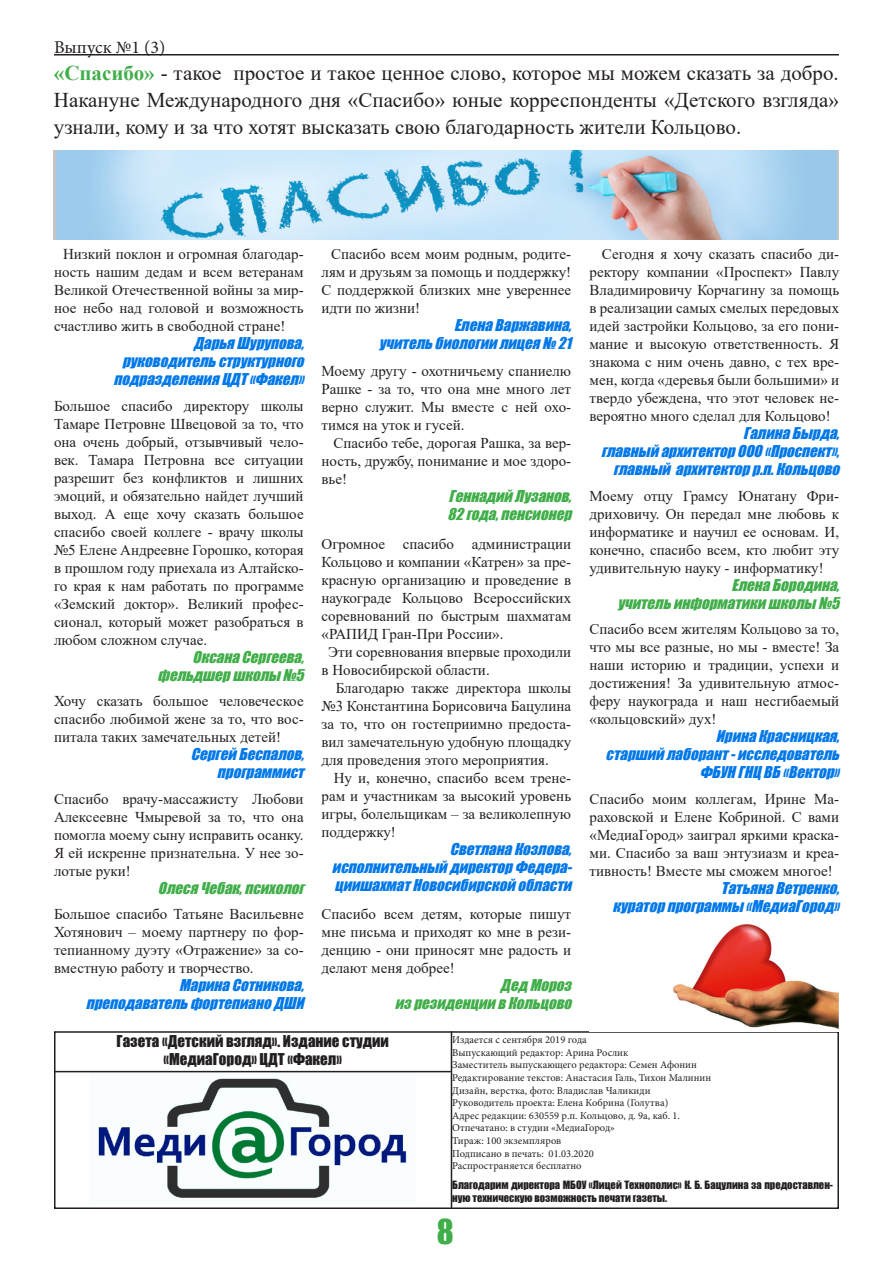
<style>
.page{position:relative;width:893px;height:1263px;background:#fff}
.page>*{position:absolute;margin:0;border:0;box-sizing:border-box;transform-origin:0 0}
.t1{font:31.5px "Impact";color:#40ae49}
.Стиль_абзаца_1{font:21px/27px "Times New Roman";color:#231f20;text-align:justify}
.t2{font:18px "Minion Pro";color:#231f20}
.Стиль_абзаца_1-2{font:15px/18px "Times New Roman";color:#231f20;text-align:justify}
.Стиль_абзаца_3{font:italic 15px/18px "Impact";color:#0078e9}
.Стиль_абзаца_3-2{font:italic 15px "Impact";color:#40ae49}
.t3{font:15px "Impact";color:#231f20}
.Стиль_абзаца_1-3{font:italic 15px "Impact";color:#0078e9}
.t4{font:10.5px "Minion Pro";color:#231f20}
.t5{font:10.5px/12.6px "Impact";color:#231f20}
.s1{font-weight:700;color:#40ae49}
</style>
<div class="page">
<div style="left:54px;top:1031px;width:785px;height:178px;border:2px solid #231f20"></div>
<hr style="left:451px;top:1031px;width:1px;height:178px;background:#231f20">
<img style="left:89px;top:1072px;width:326px;height:126px">
<hr style="left:54px;top:1071px;width:397px;height:1px;background:#231f20">
<img style="left:54px;top:151px;width:785px;height:88px">
<img style="left:673px;top:924px;width:166px;height:106px">
<hr style="left:54px;top:54px;width:785px;height:2px;background:#231f20">
<p class="t2" style="left:54px;top:36px;width:113px">Выпуск №1 (3)</p>
<p class="Стиль_абзаца_1" style="left:54px;top:59px;width:786px"><span class="s1">«Спасибо»</span> - такое простое и такое ценное слово, которое мы можем сказать за добро.<br>Накануне Международного дня «Спасибо» юные корреспонденты «Детского взгляда» узнали, кому и за что хотят высказать свою благодарность жители Кольцово.</p>
<p class="Стиль_абзаца_1-2" style="left:54px;top:245px;width:251px;text-indent:9px">Низкий поклон и огромная благодар&shy;ность нашим дедам и всем ветеранам Великой Отечественной войны за мир&shy;ное небо над головой и возможность счастливо жить в свободной стране!</p>
<p class="Стиль_абзаца_3" style="left:193px;top:334px;width:117px">ДарьяШурупова,</p>
<p class="Стиль_абзаца_3" style="left:122px;top:352px;width:188px">руководительструктурного</p>
<p class="Стиль_абзаца_3" style="left:114px;top:370px;width:197px">подразделенияЦДТ«Факел»</p>
<p class="Стиль_абзаца_1-2" style="left:54px;top:396px;width:251px">Большое спасибо директору школы Тамаре Петровне Швецовой за то, что она очень добрый, отзывчивый чело&shy;век. Тамара Петровна все ситуации разрешит без конфликтов и лишних эмоций, и обязательно найдет лучший выход. А еще хочу сказать большое спасибо своей коллеге - врачу школы №5 Елене Андреевне Горошко, которая в прошлом году приехала из Алтайско&shy;го края к нам работать по программе «Земский доктор». Великий профес&shy;сионал, который может разобраться в любом сложном случае.</p>
<p class="Стиль_абзаца_3-2" style="left:193px;top:645px;width:118px">ОксанаСергеева,</p>
<p class="Стиль_абзаца_3-2" style="left:157px;top:663px;width:153px">фельдшершколы №5</p>
<p class="Стиль_абзаца_1-2" style="left:54px;top:692px;width:251px">Хочу сказать большое человеческое спасибо любимой жене за то, что вос&shy;питала таких замечательных детей!</p>
<p class="Стиль_абзаца_3" style="left:191px;top:745px;width:120px">СергейБеспалов,</p>
<p class="Стиль_абзаца_3" style="left:217px;top:763px;width:93px">программист</p>
<p class="Стиль_абзаца_1-2" style="left:54px;top:789px;width:251px">Спасибо врачу-массажисту Любови Алексеевне Чмыревой за то, что она помогла моему сыну исправить осанку.<br>Я ей искренне признательна. У нее зо&shy;лотые руки!</p>
<p class="Стиль_абзаца_3-2" style="left:158px;top:876px;width:152px">ОлесяЧебак,психолог</p>
<p class="Стиль_абзаца_1-2" style="left:54px;top:905px;width:251px">Большое спасибо Татьяне Васильевне Хотянович – моему партнеру по фор&shy;тепианному дуэту «Отражение» за со&shy;вместную работу и творчество.</p>
<p class="Стиль_абзаца_3" style="left:179px;top:976px;width:131px">МаринаСотникова,</p>
<p class="Стиль_абзаца_3" style="left:86px;top:994px;width:225px">преподавательфортепианоДШИ</p>
<p class="Стиль_абзаца_1-2" style="left:321px;top:245px;width:251px;text-indent:10px">Спасибо всем моим родным, родите&shy;лям и друзьям за помощь и поддержку!<br>С поддержкой близких мне увереннее идти по жизни!</p>
<p class="Стиль_абзаца_3" style="left:454px;top:316px;width:124px">ЕленаВаржавина,</p>
<p class="Стиль_абзаца_3" style="left:379px;top:334px;width:199px">учительбиологиилицея№ 21</p>
<p class="Стиль_абзаца_1-2" style="left:321px;top:362px;width:251px">Моему другу - охотничьему спаниелю Рашке - за то, что она мне много лет верно служит. Мы вместе с ней охо&shy;тимся на уток и гусей.</p>
<p class="Стиль_абзаца_1-2" style="left:321px;top:434px;width:251px;text-indent:12px">Спасибо тебе, дорогая Рашка, за вер&shy;ность, дружбу, понимание и мое здоро&shy;вье!</p>
<p class="Стиль_абзаца_3-2" style="left:448px;top:485px;width:129px">ГеннадийЛузанов,</p>
<p class="Стиль_абзаца_3-2" style="left:447px;top:503px;width:130px">82года,пенсионер</p>
<p class="Стиль_абзаца_1-2" style="left:321px;top:534px;width:251px">Огромное спасибо администрации Кольцово и компании «Катрен» за пре&shy;красную организацию и проведение в наукограде Кольцово Всероссийских соревнований по быстрым шахматам «РАПИД Гран-При России».</p>
<p class="Стиль_абзаца_1-2" style="left:321px;top:642px;width:251px;text-indent:7px">Эти соревнования впервые проходили в Новосибирской области.</p>
<p class="Стиль_абзаца_1-2" style="left:321px;top:678px;width:251px;text-indent:14px">Благодарю также директора школы №3 Константина Борисовича Бацулина за то, что он гостеприимно предоста&shy;вил замечательную удобную площадку для проведения этого мероприятия.</p>
<p class="Стиль_абзаца_1-2" style="left:321px;top:768px;width:251px;text-indent:12px">Ну и, конечно, спасибо всем трене&shy;рам и участникам за высокий уровень игры, болельщикам – за великолепную поддержку!</p>
<p class="Стиль_абзаца_3" style="left:450px;top:839px;width:128px">СветланаКозлова,</p>
<p class="Стиль_абзаца_3" style="left:332px;top:857px;width:246px">исполнительныйдиректорФедера&shy;циишахматНовосибирскойобласти</p>
<p class="Стиль_абзаца_1-2" style="left:321px;top:905px;width:251px">Спасибо всем детям, которые пишут мне письма и приходят ко мне в рези&shy;денцию - они приносят мне радость и делают меня добрее!</p>
<p class="Стиль_абзаца_3-2" style="left:500px;top:974px;width:78px">ДедМороз</p>
<p class="Стиль_абзаца_3-2" style="left:395px;top:992px;width:183px">изрезиденциивКольцово</p>
<p class="Стиль_абзаца_1-2" style="left:589px;top:245px;width:251px;text-indent:12px">Сегодня я хочу сказать спасибо ди&shy;ректору компании «Проспект» Павлу Владимировичу Корчагину за помощь в реализации самых смелых передовых идей застройки Кольцово, за его пони&shy;мание и высокую ответственность. Я знакома с ним очень давно, с тех вре&shy;мен, когда «деревья были большими» и твердо убеждена, что этот человек не&shy;вероятно много сделал для Кольцово!</p>
<p class="Стиль_абзаца_3" style="left:743px;top:424px;width:103px">ГалинаБырда,</p>
<p class="Стиль_абзаца_3" style="left:601px;top:442px;width:245px;text-align:right">главныйархитекторООО«Проспект», главныйархитекторр.п.Кольцово</p>
<p class="Стиль_абзаца_1-2" style="left:589px;top:486px;width:251px">Моему отцу Грамсу Юнатану Фри&shy;дриховичу. Он передал мне любовь к информатике и научил ее основам. И, конечно, спасибо всем, кто любит эту удивительную науку - информатику!</p>
<p class="Стиль_абзаца_3-2" style="left:731px;top:573px;width:114px">ЕленаБородина,</p>
<p class="Стиль_абзаца_3-2" style="left:617px;top:591px;width:228px">учительинформатикишколы №5</p>
<p class="Стиль_абзаца_1-2" style="left:589px;top:620px;width:251px">Спасибо всем жителям Кольцово за то, что мы все разные, но мы - вместе! За наши историю и традиции, успехи и достижения! За удивительную атмос&shy;феру наукограда и наш несгибаемый «кольцовский» дух!</p>
<p class="Стиль_абзаца_3" style="left:716px;top:727px;width:130px">ИринаКрасницкая,</p>
<p class="Стиль_абзаца_3" style="left:606px;top:745px;width:240px">старшийлаборант-исследователь</p>
<p class="Стиль_абзаца_3" style="left:700px;top:763px;width:146px">ФБУНГНЦВБ«Вектор»</p>
<p class="Стиль_абзаца_1-2" style="left:589px;top:789px;width:251px">Спасибо моим коллегам, Ирине Ма&shy;раховской и Елене Кобриной. С вами «МедиаГород» заиграл яркими краска&shy;ми. Спасибо за ваш энтузиазм и креа&shy;тивность! Вместе мы сможем многое!</p>
<p class="Стиль_абзаца_1-3" style="left:721px;top:876px;width:125px">ТатьянаВетренко,</p>
<p class="Стиль_абзаца_1-3" style="left:612px;top:894px;width:233px">кураторпрограммы «МедиаГород»</p>
<p class="t3" style="left:116px;top:1030px;width:274px">Газета «Детский взгляд». Издание студии</p>
<p class="t3" style="left:164px;top:1048px;width:180px">«МедиаГород» ЦДТ «Факел»</p>
<p class="t4" style="left:452px;top:1033px;width:136px">Издается с сентября 2019 года</p>
<p class="t4" style="left:452px;top:1045px;width:178px">Выпускающий редактор: Арина Рослик</p>
<p class="t4" style="left:452px;top:1058px;width:246px">Заместитель выпускающего редактора: Семен Афонин</p>
<p class="t4" style="left:452px;top:1070px;width:260px">Редактирование текстов: Анастасия Галь, Тихон Малинин</p>
<p class="t4" style="left:452px;top:1083px;width:200px">Дизайн, верстка, фото: Владислав Чаликиди</p>
<p class="t4" style="left:452px;top:1096px;width:218px">Руководитель проекта: Елена Кобрина (Голутва)</p>
<p class="t4" style="left:452px;top:1108px;width:229px">Адрес редакции: 630559 р.п. Кольцово, д. 9а, каб. 1.</p>
<p class="t4" style="left:452px;top:1121px;width:164px">Отпечатано: в студии «МедиаГород»</p>
<p class="t4" style="left:452px;top:1133px;width:111px">Тираж: 100 экземпляров</p>
<p class="t4" style="left:452px;top:1146px;width:143px">Подписано в печать: 01.03.2020</p>
<p class="t4" style="left:452px;top:1159px;width:131px">Распространяется бесплатно</p>
<p class="t5" style="left:452px;top:1178px;width:382px">Благодарим директора МБОУ «Лицей Технополис» К. Б. Бацулина за предоставлен&shy;ную техническую возможность печати газеты.</p>
<p class="t1" style="left:437px;top:1207px;width:18px">8</p>
</div>
